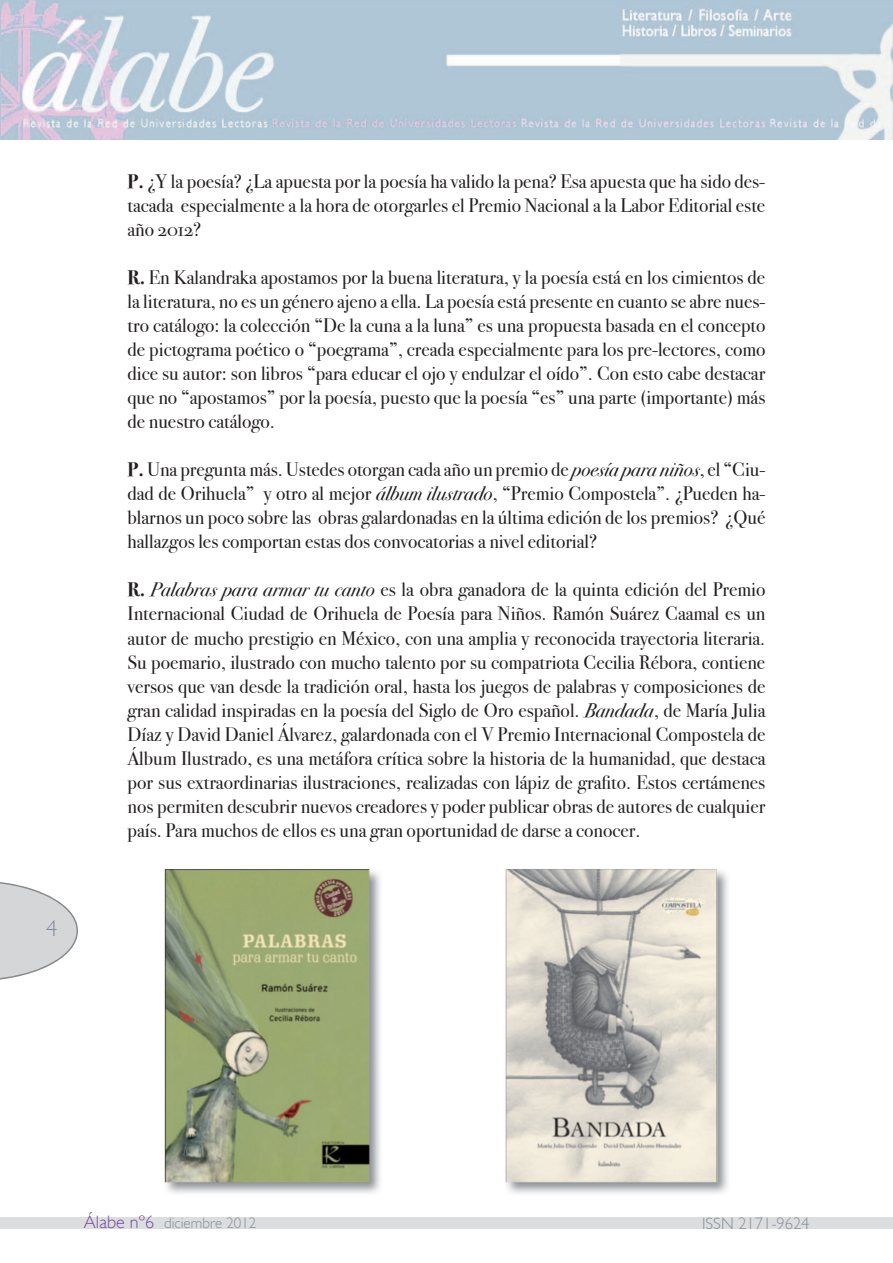
<style>
.page{position:relative;width:893px;height:1263px;background:#fff}
.page>*{position:absolute;margin:0;border:0;box-sizing:border-box;transform-origin:0 0}
.t1{font:300 22.5px "Gill Sans";color:#838f9d}
.t2{font:19.5px/24px "Bodoni Svty Two OSITCTT Book";color:#231f20;text-align:justify}
.t3{font:300 16.5px "Gill Sans";color:#86909c}
.t4{font:300 15px "Gill Sans";color:#86909c}
.s1{font-family:"Bodoni Svty Two OSITCTT Bold"}
.s2{font-family:"Bodoni Svty Two OSITCTT Book It"}
.s3{font-size:18px;color:#764b9e}
</style>
<div class="page">
<svg style="left:0;top:882px;width:78px;height:98px"></svg>
<div style="left:0;top:1218px;width:893px;height:11px;background:#dbddde"></div>
<img style="left:0;top:0;width:893px;height:139px">
<img style="left:166px;top:871px;width:214px;height:322px">
<img style="left:164px;top:869px;width:205px;height:313px">
<img style="left:507px;top:871px;width:221px;height:322px">
<img style="left:506px;top:869px;width:211px;height:313px">
<p class="t1" style="left:46px;top:916px;width:13px">4</p>
<p class="t2" style="left:128px;top:170px;width:639px"><span class="s1">P.</span> ¿Y la poesía? ¿La apuesta por la poesía ha valido la pena? Esa apuesta que ha sido des&shy;tacada especialmente a la hora de otorgarles el Premio Nacional a la Labor Editorial este año 2012?</p>
<p class="t2" style="left:128px;top:266px;width:639px"><span class="s1">R.</span> En Kalandraka apostamos por la buena literatura, y la poesía está en los cimientos de la literatura, no es un género ajeno a ella. La poesía está presente en cuanto se abre nues&shy;tro catálogo: la colección “De la cuna a la luna” es una propuesta basada en el concepto de pictograma poético o “poegrama”, creada especialmente para los pre-lectores, como dice su autor: son libros “para educar el ojo y endulzar el oído”. Con esto cabe destacar que no “apostamos” por la poesía, puesto que la poesía “es” una parte (importante) más de nuestro catálogo.</p>
<p class="t2" style="left:128px;top:458px;width:639px"><span class="s1">P.</span> Una pregunta más. Ustedes otorgan cada año un premio de <span class="s2">poesía para niños</span>, el “Ciu&shy;dad de Orihuela” y otro al mejor <span class="s2">álbum ilustrado</span>, “Premio Compostela”. ¿Pueden ha&shy;blarnos un poco sobre las obras galardonadas en la última edición de los premios? ¿Qué hallazgos les comportan estas dos convocatorias a nivel editorial?</p>
<p class="t2" style="left:128px;top:578px;width:639px"><span class="s1">R.</span> <span class="s2">Palabras para armar tu canto</span> es la obra ganadora de la quinta edición del Premio Internacional Ciudad de Orihuela de Poesía para Niños. Ramón Suárez Caamal es un autor de mucho prestigio en México, con una amplia y reconocida trayectoria literaria.<br>Su poemario, ilustrado con mucho talento por su compatriota Cecilia Rébora, contiene versos que van desde la tradición oral, hasta los juegos de palabras y composiciones de gran calidad inspiradas en la poesía del Siglo de Oro español. <span class="s2">Bandada</span>, de María Julia Díaz y David Daniel Álvarez, galardonada con el V Premio Internacional Compostela de Álbum Ilustrado, es una metáfora crítica sobre la historia de la humanidad, que destaca por sus extraordinarias ilustraciones, realizadas con lápiz de grafito. Estos certámenes nos permiten descubrir nuevos creadores y poder publicar obras de autores de cualquier país. Para muchos de ellos es una gran oportunidad de darse a conocer.</p>
<p class="t4" style="left:84px;top:1214px;width:174px"><span class="s3">Álabe nº6</span> diciembre 2012</p>
<p class="t3" style="left:702px;top:1214px;width:109px">ISSN 2171-9624</p>
</div>
